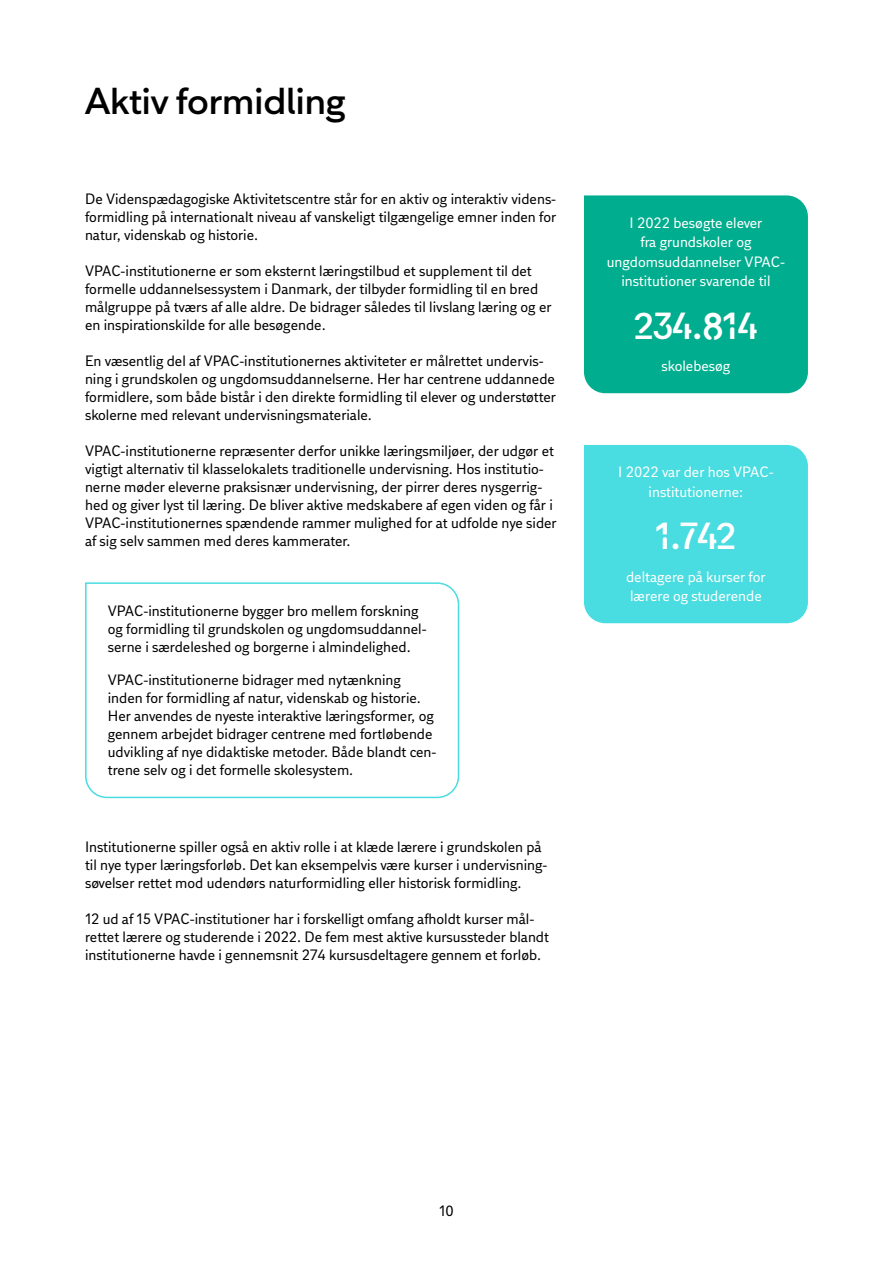
<style>
.page{position:relative;width:893px;height:1263px;background:#fff}
.page>*{position:absolute;margin:0;border:0;box-sizing:border-box;transform-origin:0 0}
.t1{font:600 37.5px "DI Sans Display";color:#000}
.t2{font:600 37.5px "DI Numbers Office";color:#fff}
.t3{font:15px/18px "DI Sans";color:#000}
.t4{font:15px/19.5px "DI Sans";color:#fff;text-align:center}
</style>
<div class="page">
<div style="left:584px;top:445px;width:224px;height:178px;background:#49dce0"></div>
<svg style="left:85px;top:582px;width:375px;height:217px"></svg>
<div style="left:584px;top:195px;width:224px;height:198px;background:#00ad8e"></div>
<h1 class="t1" style="left:85px;top:78px;width:261px">Aktiv formidling</h1>
<p class="t3" style="left:85px;top:190px;width:473px;text-align:justify">De Videnspædagogiske Aktivitetscentre står for en aktiv og interaktiv videns&shy;formidling på internationalt niveau af vanskeligt tilgængelige emner inden for natur, videnskab og historie.</p>
<p class="t3" style="left:85px;top:262px;width:468px">VPAC-institutionerne er som eksternt læringstilbud et supplement til det formelle uddannelsessystem i Danmark, der tilbyder formidling til en bred målgruppe på tværs af alle aldre. De bidrager således til livslang læring og er en inspirationskilde for alle besøgende.</p>
<p class="t3" style="left:85px;top:352px;width:472px">En væsentlig del af VPAC-institutionernes aktiviteter er målrettet undervis&shy;ning i grundskolen og ungdomsuddannelserne. Her har centrene uddannede formidlere, som både bistår i den direkte formidling til elever og understøtter skolerne med relevant undervisningsmateriale.</p>
<p class="t3" style="left:85px;top:442px;width:473px">VPAC-institutionerne repræsenter derfor unikke læringsmiljøer, der udgør et vigtigt alternativ til klasselokalets traditionelle undervisning. Hos institutio&shy;nerne møder eleverne praksisnær undervisning, der pirrer deres nysgerrig&shy;hed og giver lyst til læring. De bliver aktive medskabere af egen viden og får i VPAC-institutionernes spændende rammer mulighed for at udfolde nye sider af sig selv sammen med deres kammerater.</p>
<p class="t3" style="left:108px;top:602px;width:320px">VPAC-institutionerne bygger bro mellem forskning og formidling til grundskolen og ungdomsuddannel&shy;serne i særdeleshed og borgerne i almindelighed.</p>
<p class="t3" style="left:108px;top:671px;width:330px">VPAC-institutionerne bidrager med nytænkning inden for formidling af natur, videnskab og historie.<br>Her anvendes de nyeste interaktive læringsformer, og gennem arbejdet bidrager centrene med fortløbende udvikling af nye didaktiske metoder. Både blandt cen&shy;trene selv og i det formelle skolesystem.</p>
<p class="t3" style="left:85px;top:838px;width:464px">Institutionerne spiller også en aktiv rolle i at klæde lærere i grundskolen på til nye typer læringsforløb. Det kan eksempelvis være kurser i undervisning&shy;søvelser rettet mod udendørs naturformidling eller historisk formidling.</p>
<p class="t3" style="left:85px;top:910px;width:465px">12 ud af 15 VPAC-institutioner har i forskelligt omfang afholdt kurser mål&shy;rettet lærere og studerende i 2022. De fem mest aktive kursussteder blandt institutionerne havde i gennemsnit 274 kursusdeltagere gennem et forløb.</p>
<p class="t4" style="left:607px;top:213px;width:180px">I 2022 besøgte elever<br>fra grundskoler og ungdomsuddannelser VPAC&shy;institutioner svarende til</p>
<h1 class="t2" style="left:634px;top:303px;width:125px">234.814</h1>
<p class="t4" style="left:662px;top:356px;width:70px">skolebesøg</p>
<p class="t4" style="left:618px;top:462px;width:157px">I 2022 var der hos VPAC&shy;institutionerne:</p>
<h1 class="t2" style="left:656px;top:513px;width:82px">1.742</h1>
<p class="t4" style="left:626px;top:567px;width:141px;text-align:left">deltagere på kurser for lærere og studerende</p>
<p class="t3" style="left:439px;top:1202px;width:16px">10</p>
</div>
